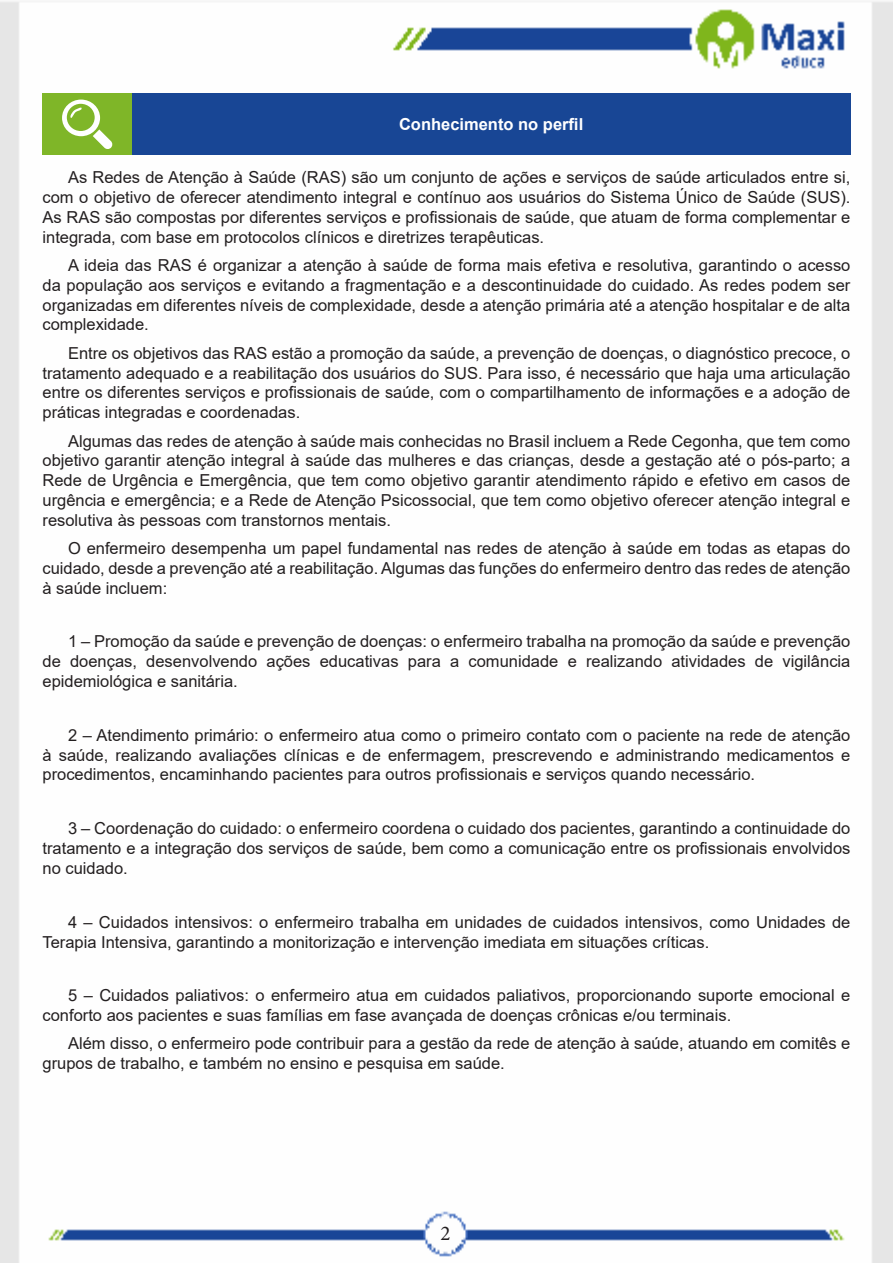
<style>
.page{position:relative;width:893px;height:1263px;background:#fff}
.page>*{position:absolute;margin:0;border:0;box-sizing:border-box;transform-origin:0 0}
.t1{font:21px "Minion Pro";color:#231f20}
.t2{font:16.5px/19.8px "Arial";color:#231f20;text-align:justify}
.Titulo_de_Caixa{font:700 16.5px "Arial";color:#fff}
</style>
<div class="page">
<img style="left:0;top:1px;width:893px;height:1262px">
<div style="left:43px;top:94px;width:89px;height:61px;background:#7fb628"></div>
<div style="left:132px;top:94px;width:718px;height:61px;background:#184695"></div>
<svg style="left:62px;top:100px;width:51px;height:49px"></svg>
<p class="Titulo_de_Caixa" style="left:399px;top:113px;width:186px">Conhecimento no perfil</p>
<p class="t2" style="left:43px;top:168px;width:809px;text-indent:26px">As Redes de Atenção à Saúde (RAS) são um conjunto de ações e serviços de saúde articulados entre si, com o objetivo de oferecer atendimento integral e contínuo aos usuários do Sistema Único de Saúde (SUS).<br>As RAS são compostas por diferentes serviços e profissionais de saúde, que atuam de forma complementar e integrada, com base em protocolos clínicos e diretrizes terapêuticas.</p>
<p class="t2" style="left:43px;top:255px;width:809px;text-indent:26px">A ideia das RAS é organizar a atenção à saúde de forma mais efetiva e resolutiva, garantindo o acesso da população aos serviços e evitando a fragmentação e a descontinuidade do cuidado. As redes podem ser organizadas em diferentes níveis de complexidade, desde a atenção primária até a atenção hospitalar e de alta complexidade.</p>
<p class="t2" style="left:43px;top:343px;width:809px;text-indent:26px">Entre os objetivos das RAS estão a promoção da saúde, a prevenção de doenças, o diagnóstico precoce, o tratamento adequado e a reabilitação dos usuários do SUS. Para isso, é necessário que haja uma articulação entre os diferentes serviços e profissionais de saúde, com o compartilhamento de informações e a adoção de práticas integradas e coordenadas.</p>
<p class="t2" style="left:43px;top:431px;width:809px;text-indent:26px">Algumas das redes de atenção à saúde mais conhecidas no Brasil incluem a Rede Cegonha, que tem como objetivo garantir atenção integral à saúde das mulheres e das crianças, desde a gestação até o pós-parto; a Rede de Urgência e Emergência, que tem como objetivo garantir atendimento rápido e efetivo em casos de urgência e emergência; e a Rede de Atenção Psicossocial, que tem como objetivo oferecer atenção integral e resolutiva às pessoas com transtornos mentais.</p>
<p class="t2" style="left:43px;top:538px;width:809px;text-indent:26px">O enfermeiro desempenha um papel fundamental nas redes de atenção à saúde em todas as etapas do cuidado, desde a prevenção até a reabilitação. Algumas das funções do enfermeiro dentro das redes de atenção à saúde incluem:</p>
<p class="t2" style="left:43px;top:632px;width:809px;text-indent:26px">1 – Promoção da saúde e prevenção de doenças: o enfermeiro trabalha na promoção da saúde e prevenção de doenças, desenvolvendo ações educativas para a comunidade e realizando atividades de vigilância epidemiológica e sanitária.</p>
<p class="t2" style="left:43px;top:725px;width:809px;text-indent:26px">2 – Atendimento primário: o enfermeiro atua como o primeiro contato com o paciente na rede de atenção à saúde, realizando avaliações clínicas e de enfermagem, prescrevendo e administrando medicamentos e procedimentos, encaminhando pacientes para outros profissionais e serviços quando necessário.</p>
<p class="t2" style="left:43px;top:818px;width:809px;text-indent:26px">3 – Coordenação do cuidado: o enfermeiro coordena o cuidado dos pacientes, garantindo a continuidade do tratamento e a integração dos serviços de saúde, bem como a comunicação entre os profissionais envolvidos no cuidado.</p>
<p class="t2" style="left:43px;top:912px;width:809px;text-indent:26px">4 – Cuidados intensivos: o enfermeiro trabalha em unidades de cuidados intensivos, como Unidades de<br>Terapia Intensiva, garantindo a monitorização e intervenção imediata em situações críticas.</p>
<p class="t2" style="left:43px;top:985px;width:809px;text-indent:26px">5 – Cuidados paliativos: o enfermeiro atua em cuidados paliativos, proporcionando suporte emocional e conforto aos pacientes e suas famílias em fase avançada de doenças crônicas e/ou terminais.</p>
<p class="t2" style="left:43px;top:1034px;width:809px;text-indent:26px">Além disso, o enfermeiro pode contribuir para a gestão da rede de atenção à saúde, atuando em comitês e grupos de trabalho, e também no ensino e pesquisa em saúde.</p>
<p class="t1" style="left:440px;top:1219px;width:12px">2</p>
</div>
